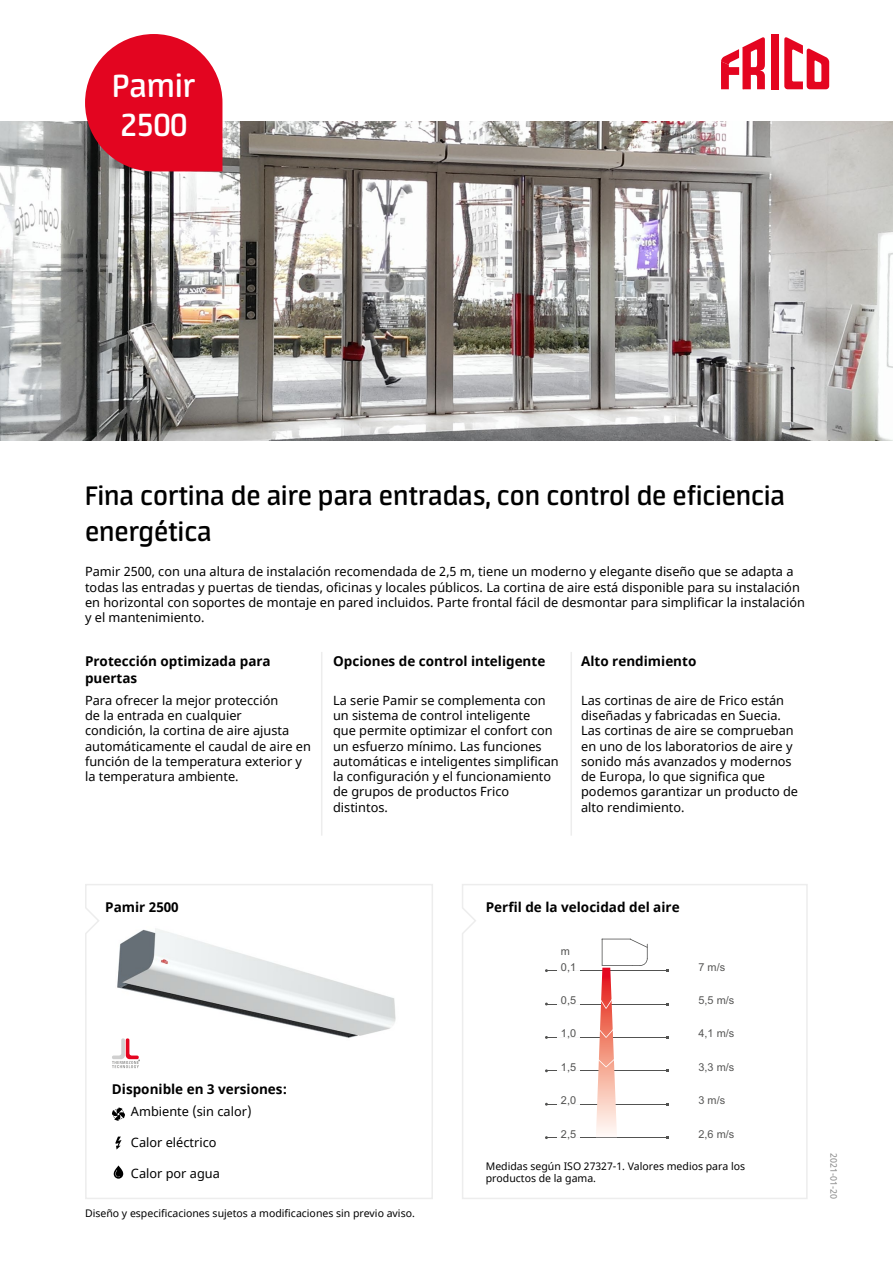
<style>
.page{position:relative;width:893px;height:1263px;background:#fff}
.page>*{position:absolute;margin:0;border:0;box-sizing:border-box;transform-origin:0 0}
.t1{font:600 36px/39px "Neuron";color:#fff}
.t2{font:600 30px/36px "Neuron";color:#000}
.t3{font:700 13.5px/16.2px "Noto Sans";color:#000}
.t4{font:12.75px/15.3px "Noto Sans";color:#000}
.t5{font:10.95px "Arial";color:#575756}
.t6{font:10.95px "Arial";color:#525251}
.t7{font:10.5px/12.6px "Noto Sans";color:#000}
.t8{font:9px "Noto Sans";color:#878787}
</style>
<div class="page">
<svg style="left:462px;top:884px;width:346px;height:315px"></svg>
<svg style="left:85px;top:884px;width:348px;height:315px"></svg>
<img style="left:0;top:121px;width:893px;height:319px">
<img style="left:115px;top:926px;width:285px;height:114px">
<hr style="left:546px;top:970px;width:122px;height:1px;background:#525251">
<hr style="left:546px;top:1004px;width:122px;height:1px;background:#525251">
<hr style="left:546px;top:1037px;width:122px;height:1px;background:#525251">
<hr style="left:546px;top:1071px;width:122px;height:1px;background:#525251">
<hr style="left:546px;top:1104px;width:122px;height:1px;background:#525251">
<hr style="left:546px;top:1137px;width:122px;height:1px;background:#525251">
<svg style="left:557px;top:943px;width:23px;height:203px"></svg>
<svg style="left:596px;top:939px;width:52px;height:198px"></svg>
<svg style="left:85px;top:34px;width:137px;height:137px;background:#de233a"></svg>
<div style="left:771px;top:34px;width:7px;height:55px;background:#e40520"></div>
<svg style="left:784px;top:37px;width:45px;height:52px"></svg>
<svg style="left:721px;top:37px;width:44px;height:52px"></svg>
<svg style="left:112px;top:1038px;width:28px;height:30px"></svg>
<svg style="left:112px;top:1107px;width:13px;height:14px"></svg>
<svg style="left:115px;top:1136px;width:7px;height:13px"></svg>
<svg style="left:114px;top:1165px;width:9px;height:14px"></svg>
<hr style="left:321px;top:652px;width:1px;height:184px;background:#ededed">
<hr style="left:570px;top:652px;width:2px;height:184px;background:#ededed">
<h1 class="t1" style="left:112px;top:66px;width:84px">Pamir<br>2500</h1>
<h2 class="t2" style="left:85px;top:478px;width:702px">Fina cortina de aire para entradas, con control de eficiencia energética</h2>
<p class="t4" style="left:85px;top:564px;width:721px">Pamir 2500, con una altura de instalación recomendada de 2,5 m, tiene un moderno y elegante diseño que se adapta a todas las entradas y puertas de tiendas, oficinas y locales públicos. La cortina de aire está disponible para su instalación en horizontal con soportes de montaje en pared incluidos. Parte frontal fácil de desmontar para simplificar la instalación y el mantenimiento.</p>
<p class="t3" style="left:85px;top:654px;width:187px">Protección optimizada para puertas</p>
<p class="t3" style="left:333px;top:654px;width:214px">Opciones de control inteligente</p>
<p class="t3" style="left:581px;top:654px;width:117px">Alto rendimiento</p>
<p class="t4" style="left:333px;top:693px;width:227px">La serie Pamir se complementa con un sistema de control inteligente<br>que permite optimizar el confort con un esfuerzo mínimo. Las funciones automáticas e inteligentes simplifican la configuración y el funcionamiento de grupos de productos Frico distintos.</p>
<p class="t4" style="left:581px;top:693px;width:218px">Las cortinas de aire de Frico están diseñadas y fabricadas en Suecia.<br>Las cortinas de aire se comprueban en uno de los laboratorios de aire y sonido más avanzados y modernos de Europa, lo que significa que podemos garantizar un producto de alto rendimiento.</p>
<p class="t4" style="left:85px;top:693px;width:227px">Para ofrecer la mejor protección<br>de la entrada en cualquier<br>condición, la cortina de aire ajusta automáticamente el caudal de aire en función de la temperatura exterior y la temperatura ambiente.</p>
<p class="t3" style="left:105px;top:899px;width:75px">Pamir 2500</p>
<p class="t3" style="left:112px;top:1081px;width:177px">Disponible en 3 versiones:</p>
<p class="t4" style="left:131px;top:1104px;width:122px">Ambiente (sin calor)</p>
<p class="t4" style="left:131px;top:1135px;width:87px">Calor eléctrico</p>
<p class="t4" style="left:131px;top:1166px;width:90px">Calor por agua</p>
<p class="t7" style="left:85px;top:1208px;width:331px">Diseño y especificaciones sujetos a modificaciones sin previo aviso.</p>
<p class="t3" style="left:486px;top:899px;width:195px">Perfil de la velocidad del aire</p>
<p class="t6" style="left:561px;top:943px;width:11px">m</p>
<p class="t6" style="left:561px;top:959px;width:17px">0,1</p>
<p class="t6" style="left:561px;top:993px;width:17px">0,5</p>
<p class="t6" style="left:561px;top:1026px;width:17px">1,0</p>
<p class="t6" style="left:561px;top:1059px;width:17px">1,5</p>
<p class="t6" style="left:561px;top:1093px;width:17px">2,0</p>
<p class="t6" style="left:561px;top:1126px;width:17px">2,5</p>
<p class="t5" style="left:698px;top:959px;width:28px">7 m/s</p>
<p class="t5" style="left:698px;top:993px;width:37px">5,5 m/s</p>
<p class="t5" style="left:698px;top:1026px;width:37px">4,1 m/s</p>
<p class="t5" style="left:698px;top:1059px;width:37px">3,3 m/s</p>
<p class="t5" style="left:698px;top:1093px;width:28px">3 m/s</p>
<p class="t5" style="left:698px;top:1126px;width:37px">2,6 m/s</p>
<p class="t7" style="left:486px;top:1160px;width:261px">Medidas según ISO 27327-1. Valores medios para los productos de la gama.</p>
<p class="t8" style="left:840px;top:1153px;width:47px;rotate:90deg">2021-01-20</p>
</div>
